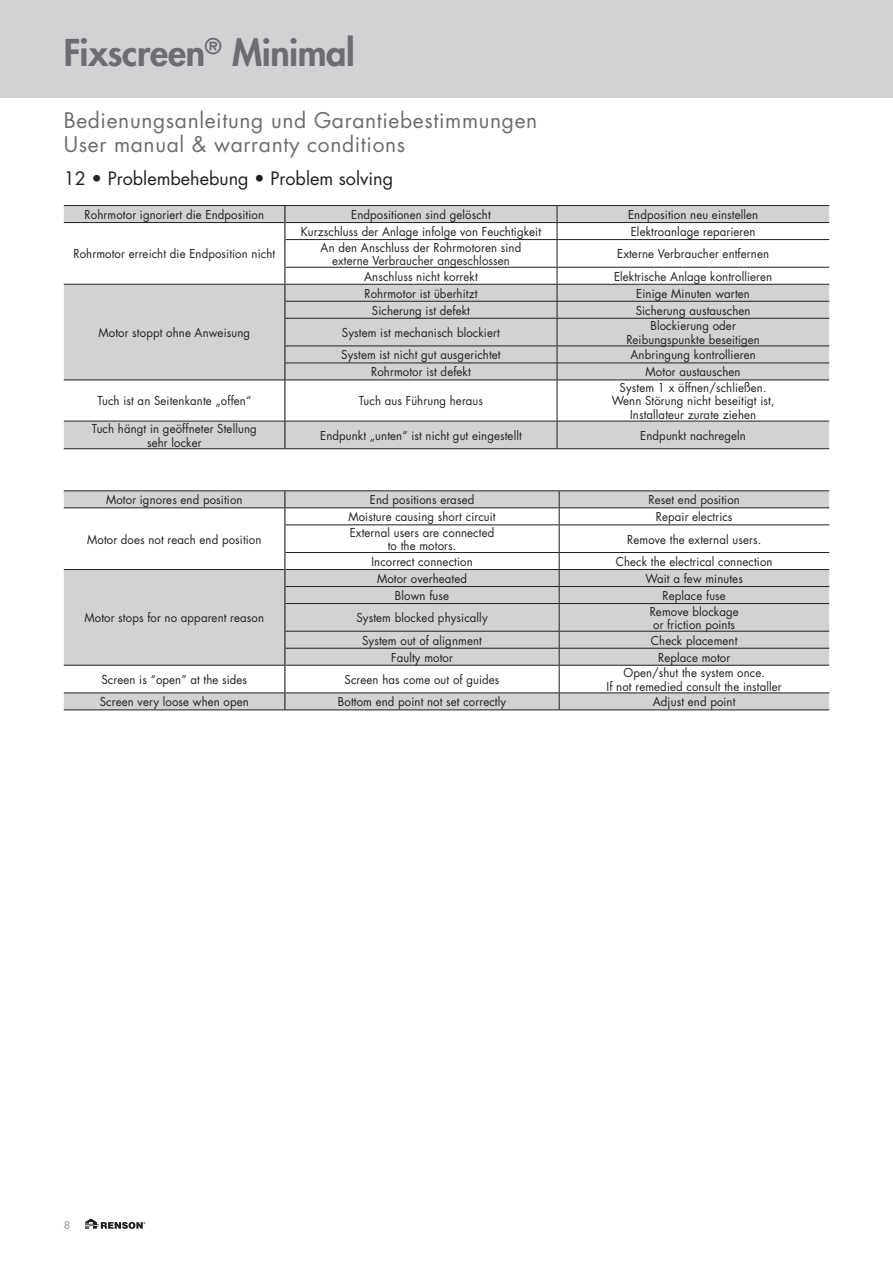
<style>
.page{position:relative;width:893px;height:1263px;background:#fff}
.page>*{position:absolute;margin:0;border:0;box-sizing:border-box;transform-origin:0 0}
.t1{font:800 36px "Futura Std";letter-spacing:-.01em;color:#6c6d70}
.T1{font:21px "Futura Std";letter-spacing:.03em;color:#6c6d70}
.T2{font:18px "Futura Std";color:#231f20}
.body{font:12px/13.5px "Futura Std";letter-spacing:.01em;color:#231f20;text-align:center;scale:.95 1}
.t2{font:10.5px "Futura Std";color:#939598}
</style>
<div class="page">
<div style="left:0;top:0;width:893px;height:98px;background:#d1d2d4"></div>
<svg style="left:85px;top:1218px;width:60px;height:11px"></svg>
<svg style="left:64px;top:206px;width:765px;height:242px;fill:#d1d2d4"></svg>
<hr style="left:285px;top:222px;width:272px;height:1px;background:#231f20">
<hr style="left:557px;top:222px;width:272px;height:1px;background:#231f20">
<hr style="left:285px;top:239px;width:272px;height:1px;background:#231f20">
<hr style="left:557px;top:239px;width:272px;height:1px;background:#231f20">
<hr style="left:285px;top:267px;width:272px;height:1px;background:#231f20">
<hr style="left:557px;top:267px;width:272px;height:1px;background:#231f20">
<hr style="left:285px;top:284px;width:272px;height:1px;background:#231f20">
<hr style="left:557px;top:284px;width:272px;height:1px;background:#231f20">
<hr style="left:285px;top:301px;width:272px;height:1px;background:#231f20">
<hr style="left:557px;top:301px;width:272px;height:1px;background:#231f20">
<hr style="left:285px;top:318px;width:272px;height:1px;background:#231f20">
<hr style="left:557px;top:318px;width:272px;height:1px;background:#231f20">
<hr style="left:285px;top:346px;width:272px;height:1px;background:#231f20">
<hr style="left:557px;top:346px;width:272px;height:1px;background:#231f20">
<hr style="left:285px;top:363px;width:272px;height:1px;background:#231f20">
<hr style="left:557px;top:363px;width:272px;height:1px;background:#231f20">
<hr style="left:285px;top:380px;width:272px;height:1px;background:#231f20">
<hr style="left:557px;top:380px;width:272px;height:1px;background:#231f20">
<hr style="left:285px;top:421px;width:272px;height:1px;background:#231f20">
<hr style="left:557px;top:421px;width:272px;height:1px;background:#231f20">
<hr style="left:64px;top:222px;width:220px;height:1px;background:#231f20">
<hr style="left:64px;top:284px;width:220px;height:1px;background:#231f20">
<hr style="left:64px;top:380px;width:220px;height:1px;background:#231f20">
<hr style="left:64px;top:421px;width:220px;height:1px;background:#231f20">
<hr style="left:64px;top:205px;width:221px;height:1px;background:#231f20">
<hr style="left:285px;top:205px;width:272px;height:1px;background:#231f20">
<hr style="left:557px;top:205px;width:272px;height:1px;background:#231f20">
<svg style="left:557px;top:206px;width:1px;height:174px"></svg>
<hr style="left:557px;top:380px;width:1px;height:41px;background:#231f20">
<svg style="left:557px;top:421px;width:1px;height:27px"></svg>
<svg style="left:284px;top:206px;width:1px;height:174px"></svg>
<hr style="left:284px;top:380px;width:1px;height:41px;background:#231f20">
<svg style="left:284px;top:421px;width:1px;height:27px"></svg>
<hr style="left:64px;top:448px;width:221px;height:1px;background:#231f20">
<hr style="left:285px;top:448px;width:272px;height:1px;background:#231f20">
<hr style="left:557px;top:448px;width:272px;height:1px;background:#231f20">
<svg style="left:64px;top:491px;width:765px;height:218px;fill:#d1d2d4"></svg>
<hr style="left:285px;top:507px;width:274px;height:1px;background:#231f20">
<hr style="left:559px;top:507px;width:270px;height:1px;background:#231f20">
<hr style="left:285px;top:524px;width:274px;height:1px;background:#231f20">
<hr style="left:559px;top:524px;width:270px;height:1px;background:#231f20">
<hr style="left:285px;top:552px;width:274px;height:1px;background:#231f20">
<hr style="left:559px;top:552px;width:270px;height:1px;background:#231f20">
<hr style="left:285px;top:569px;width:274px;height:1px;background:#231f20">
<hr style="left:559px;top:569px;width:270px;height:1px;background:#231f20">
<hr style="left:285px;top:586px;width:274px;height:1px;background:#231f20">
<hr style="left:559px;top:586px;width:270px;height:1px;background:#231f20">
<hr style="left:285px;top:603px;width:274px;height:1px;background:#231f20">
<hr style="left:559px;top:603px;width:270px;height:1px;background:#231f20">
<hr style="left:285px;top:631px;width:274px;height:1px;background:#231f20">
<hr style="left:559px;top:631px;width:270px;height:1px;background:#231f20">
<hr style="left:285px;top:648px;width:274px;height:1px;background:#231f20">
<hr style="left:559px;top:648px;width:270px;height:1px;background:#231f20">
<hr style="left:285px;top:665px;width:274px;height:1px;background:#231f20">
<hr style="left:559px;top:665px;width:270px;height:1px;background:#231f20">
<hr style="left:285px;top:692px;width:274px;height:1px;background:#231f20">
<hr style="left:559px;top:692px;width:270px;height:1px;background:#231f20">
<hr style="left:64px;top:507px;width:220px;height:1px;background:#231f20">
<hr style="left:64px;top:569px;width:220px;height:1px;background:#231f20">
<hr style="left:64px;top:665px;width:220px;height:1px;background:#231f20">
<hr style="left:64px;top:692px;width:220px;height:1px;background:#231f20">
<hr style="left:64px;top:490px;width:221px;height:1px;background:#231f20">
<hr style="left:285px;top:490px;width:274px;height:1px;background:#231f20">
<hr style="left:559px;top:490px;width:270px;height:1px;background:#231f20">
<svg style="left:559px;top:491px;width:1px;height:218px"></svg>
<svg style="left:284px;top:491px;width:1px;height:218px"></svg>
<hr style="left:64px;top:709px;width:221px;height:1px;background:#231f20">
<hr style="left:285px;top:709px;width:274px;height:1px;background:#231f20">
<hr style="left:559px;top:709px;width:270px;height:1px;background:#231f20">
<h1 class="t1" style="left:64px;top:30px;width:292px">Fixscreen<sup>®</sup> Minimal</h1>
<p class="T1" style="left:64px;top:107px;width:475px">Bedienungsanleitung und Garantiebestimmungen</p>
<p class="T1" style="left:64px;top:131px;width:343px">User manual &amp; warranty conditions</p>
<p class="T2" style="left:64px;top:167px;width:331px">12 • Problembehebung • Problem solving</p>
<p class="body" style="left:85px;top:208px;width:190px">Rohrmotor ignoriert die Endposition</p>
<p class="body" style="left:351px;top:208px;width:149px">Endpositionen sind gelöscht</p>
<p class="body" style="left:628px;top:208px;width:139px">Endposition neu einstellen</p>
<p class="body" style="left:73px;top:247px;width:214px">Rohrmotor erreicht die Endposition nicht</p>
<p class="body" style="left:301px;top:225px;width:254px">Kurzschluss der Anlage infolge von Feuchtigkeit</p>
<p class="body" style="left:631px;top:225px;width:133px">Elektroanlage reparieren</p>
<p class="body" style="left:321px;top:241px;width:213px">An den Anschluss der Rohrmotoren sind externe Verbraucher angeschlossen</p>
<p class="body" style="left:617px;top:247px;width:161px">Externe Verbraucher entfernen</p>
<p class="body" style="left:364px;top:270px;width:121px">Anschluss nicht korrekt</p>
<p class="body" style="left:614px;top:270px;width:168px">Elektrische Anlage kontrollieren</p>
<p class="body" style="left:99px;top:326px;width:161px">Motor stoppt ohne Anweisung</p>
<p class="body" style="left:364px;top:287px;width:120px">Rohrmotor ist überhitzt</p>
<p class="body" style="left:636px;top:287px;width:121px">Einige Minuten warten</p>
<p class="body" style="left:372px;top:304px;width:105px">Sicherung ist defekt</p>
<p class="body" style="left:636px;top:304px;width:122px">Sicherung austauschen</p>
<p class="body" style="left:342px;top:326px;width:168px">System ist mechanisch blockiert</p>
<p class="body" style="left:626px;top:319px;width:142px">Blockierung oder<br>Reibungspunkte beseitigen</p>
<p class="body" style="left:341px;top:348px;width:169px">System ist nicht gut ausgerichtet</p>
<p class="body" style="left:630px;top:348px;width:133px">Anbringung kontrollieren</p>
<p class="body" style="left:371px;top:365px;width:106px">Rohrmotor ist defekt</p>
<p class="body" style="left:646px;top:365px;width:101px">Motor austauschen</p>
<p class="body" style="left:97px;top:394px;width:164px">Tuch ist an Seitenkante „offen“</p>
<p class="body" style="left:359px;top:394px;width:132px">Tuch aus Führung heraus</p>
<p class="body" style="left:612px;top:381px;width:173px">System 1 x öffnen/schließen.<br>Wenn Störung nicht beseitigt ist,<br>Installateur zurate ziehen</p>
<p class="body" style="left:92px;top:422px;width:175px">Tuch hängt in geöffneter Stellung sehr locker</p>
<p class="body" style="left:320px;top:429px;width:214px">Endpunkt „unten“ ist nicht gut eingestellt</p>
<p class="body" style="left:640px;top:429px;width:113px">Endpunkt nachregeln</p>
<p class="body" style="left:106px;top:493px;width:145px">Motor ignores end position</p>
<p class="body" style="left:370px;top:493px;width:111px">End positions erased</p>
<p class="body" style="left:648px;top:493px;width:98px">Reset end position</p>
<p class="body" style="left:87px;top:533px;width:185px">Motor does not reach end position</p>
<p class="body" style="left:348px;top:510px;width:157px">Moisture causing short circuit</p>
<p class="body" style="left:656px;top:510px;width:82px">Repair electrics</p>
<p class="body" style="left:350px;top:526px;width:154px">External users are connected to the motors.</p>
<p class="body" style="left:627px;top:533px;width:143px">Remove the external users.</p>
<p class="body" style="left:371px;top:555px;width:108px">Incorrect connection</p>
<p class="body" style="left:616px;top:555px;width:167px">Check the electrical connection</p>
<p class="body" style="left:85px;top:611px;width:191px">Motor stops for no apparent reason</p>
<p class="body" style="left:377px;top:572px;width:96px">Motor overheated</p>
<p class="body" style="left:645px;top:572px;width:104px">Wait a few minutes</p>
<p class="body" style="left:395px;top:589px;width:58px">Blown fuse</p>
<p class="body" style="left:662px;top:589px;width:68px">Replace fuse</p>
<p class="body" style="left:356px;top:611px;width:140px">System blocked physically</p>
<p class="body" style="left:650px;top:604px;width:95px;text-align:left">Remove blockage or friction points</p>
<p class="body" style="left:362px;top:634px;width:128px">System out of alignment</p>
<p class="body" style="left:651px;top:634px;width:93px">Check placement</p>
<p class="body" style="left:391px;top:651px;width:67px">Faulty motor</p>
<p class="body" style="left:658px;top:651px;width:77px">Replace motor</p>
<p class="body" style="left:102px;top:673px;width:155px">Screen is “open” at the sides</p>
<p class="body" style="left:345px;top:673px;width:165px">Screen has come out of guides</p>
<p class="body" style="left:607px;top:666px;width:186px">Open/shut the system once.<br>If not remedied consult the installer</p>
<p class="body" style="left:100px;top:695px;width:158px">Screen very loose when open</p>
<p class="body" style="left:338px;top:695px;width:179px">Bottom end point not set correctly</p>
<p class="body" style="left:653px;top:695px;width:88px">Adjust end point</p>
<p class="t2" style="left:64px;top:1218px;width:8px">8</p>
</div>
